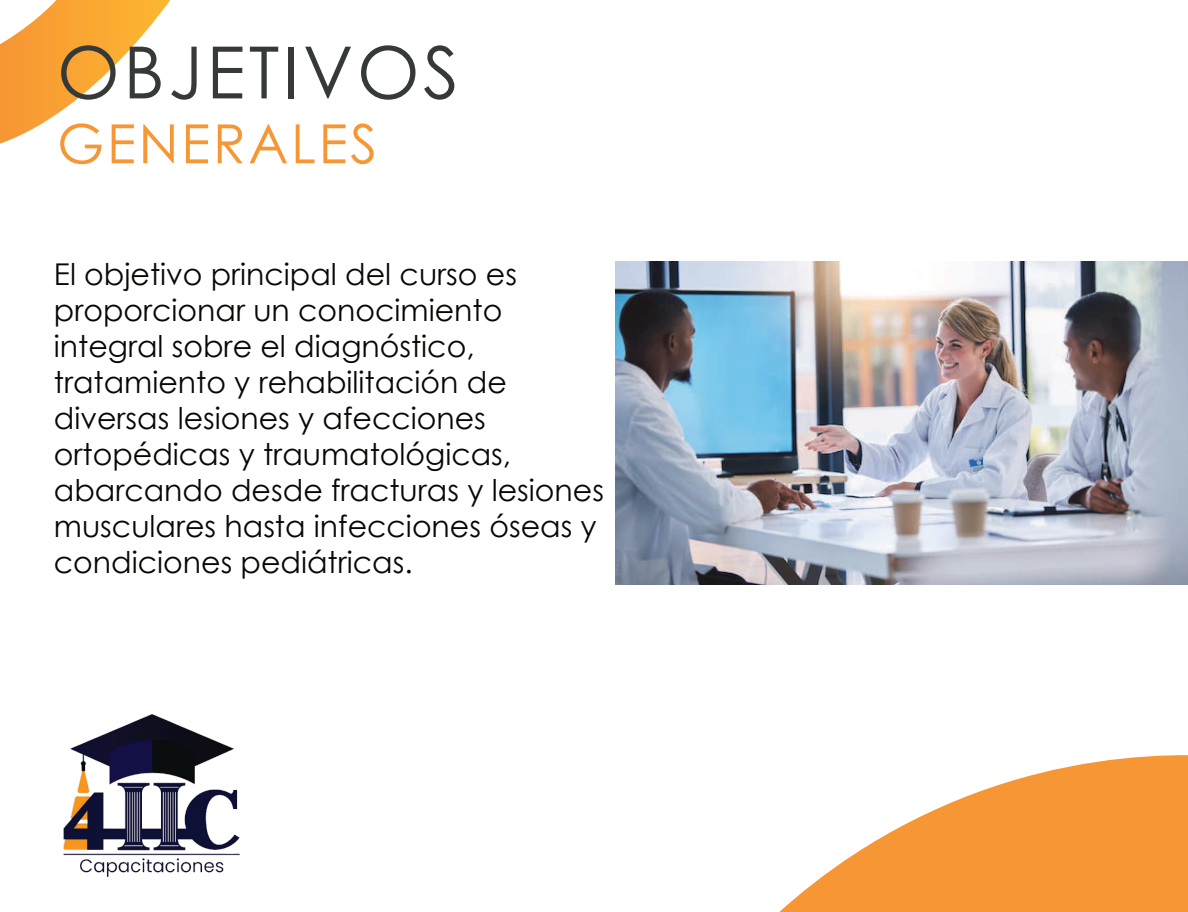
<style>
.page{position:relative;width:1188px;height:912px;background:#fff}
.page>*{position:absolute;margin:0;border:0;box-sizing:border-box;transform-origin:0 0}
.t1{font:72px "Century Gothic";letter-spacing:.05em;color:#353a38}
.t2{font:54px "Century Gothic";letter-spacing:.05em;color:#f79634}
.t3{font:30px/36px "Century Gothic";color:#080704}
</style>
<div class="page">
<svg style="left:0;top:0;width:170px;height:144px"></svg>
<img style="left:63px;top:714px;width:177px;height:163px">
<svg style="left:779px;top:755px;width:409px;height:157px;fill:#f79634"></svg>
<img style="left:615px;top:261px;width:573px;height:323px">
<h1 class="t1" style="left:57px;top:44px;width:403px">OBJETIVOS</h1>
<h2 class="t2" style="left:57px;top:123px;width:322px">GENERALES</h2>
<p class="t3" style="left:54px;top:258px;width:552px">El objetivo principal del curso es proporcionar un conocimiento integral sobre el diagnóstico, tratamiento y rehabilitación de diversas lesiones y afecciones ortopédicas y traumatológicas, abarcando desde fracturas y lesiones musculares hasta infecciones óseas y condiciones pediátricas.</p>
</div>
